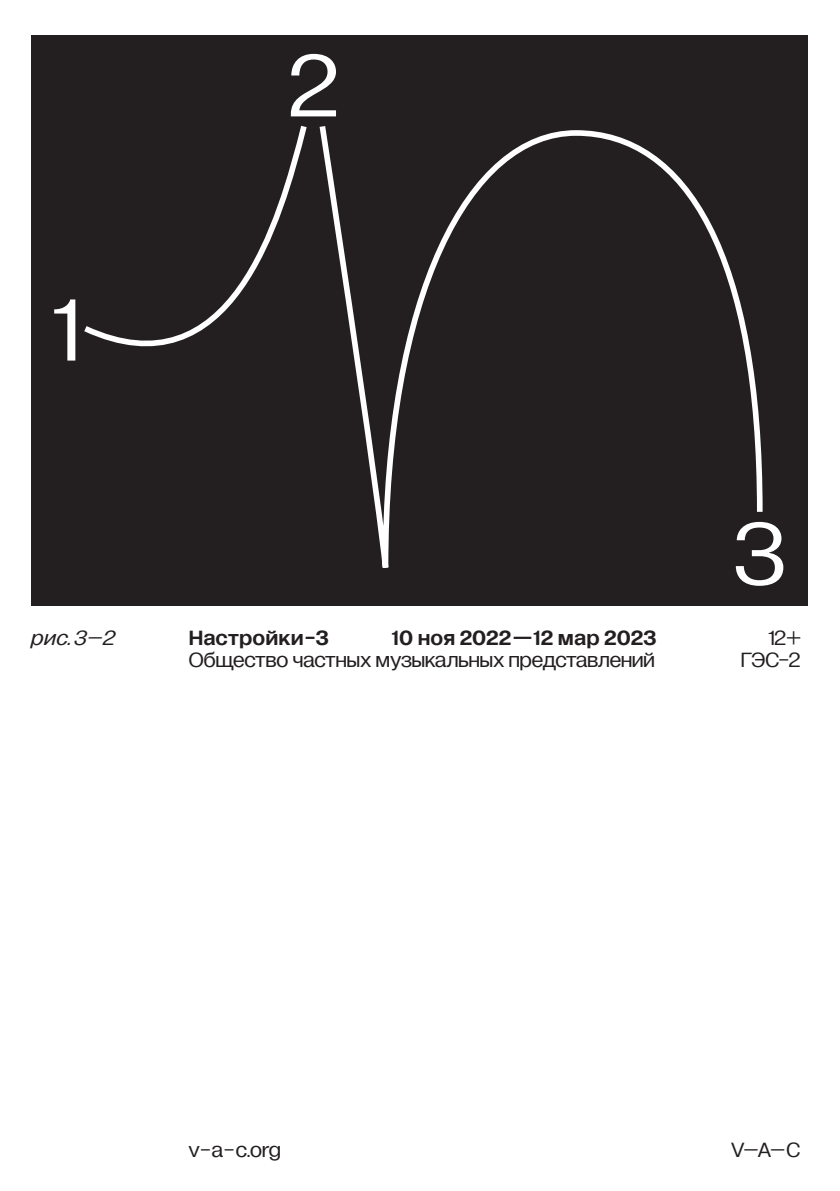
<style>
.page{position:relative;width:840px;height:1191px;background:#fff}
.page>*{position:absolute;margin:0;border:0;box-sizing:border-box;transform-origin:0 0}
.t1{font:94px "Diagramatika Display";color:#fff}
.t2{font:22px/22px "Diagramatika Display";color:#231f20;text-align:right}
.t3{font:700 22px "Diagramatika Text";color:#231f20}
.t4{font:italic 22px "Diagramatika Text";color:#231f20}
.s1{font-family:"Diagramatika Text";font-weight:700}
</style>
<div class="page">
<div style="left:31px;top:35px;width:777px;height:570px;background:#231f20"></div>
<svg style="left:84px;top:125px;width:223px;height:222px"></svg>
<svg style="left:316px;top:126px;width:449px;height:480px"></svg>
<p class="t1" style="left:53px;top:273px;width:27px">1</p>
<p class="t1" style="left:289px;top:29px;width:51px">2</p>
<p class="t1" style="left:734px;top:497px;width:52px">3</p>
<p class="t2" style="left:189px;top:626px;width:469px"><span class="s1">10 ноя 2022 — 12 мар 2023<br></span>Общество частных музыкальных представлений</p>
<p class="t2" style="left:767px;top:626px;width:33px">12+</p>
<p class="t4" style="left:31px;top:624px;width:86px">рис. 3–2</p>
<p class="t3" style="left:189px;top:624px;width:141px">Настройки-3</p>
<p class="t2" style="left:740px;top:648px;width:61px">ГЭС-2</p>
<p class="t2" style="left:188px;top:1138px;width:94px">v-a-c.org</p>
<p class="t2" style="left:730px;top:1138px;width:71px">V–A–C</p>
</div>
